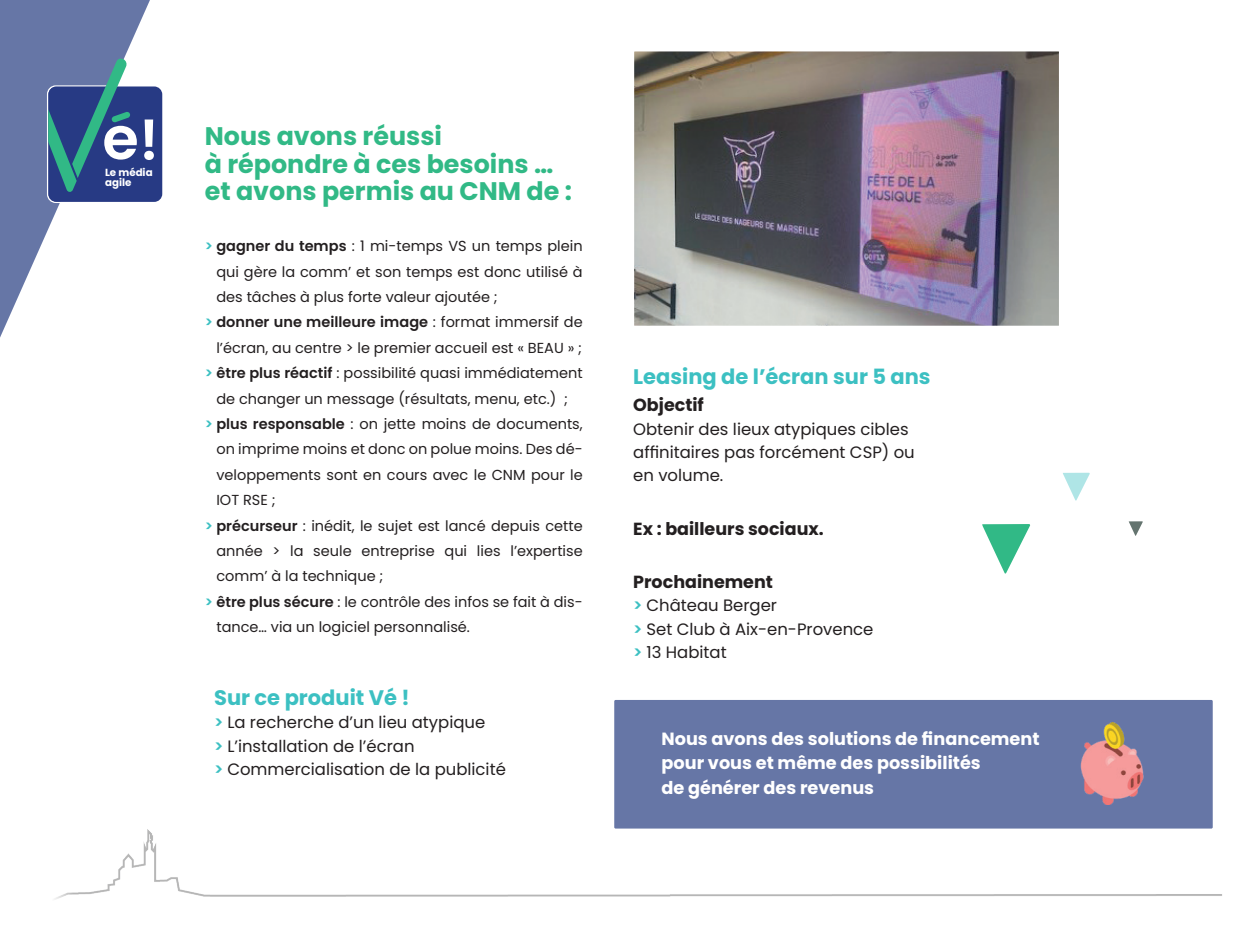
<style>
.page{position:relative;width:1260px;height:943px;background:#fff}
.page>*{position:absolute;margin:0;border:0;box-sizing:border-box;transform-origin:0 0}
.t1{font:700 25.38px/27.7px "Poppins";color:#31b986}
.t2{font:700 21px "Poppins";color:#3cc0c2}
.t3{font:700 17.68px/24.5px "Poppins";color:#fff}
.t4{font:700 17.5px "Poppins";color:#231f20}
.t5{font:16.45px/23.3px "Poppins";color:#231f20}
.t6{font:14.53px "Poppins";color:#231f20}
.t7{font:600 14.53px "Poppins";color:#231f20}
.t8{font:700 10.33px/10.5px "Poppins";color:#fff}
.s1{font-weight:600;color:#3cc0c2}
.s2{font-weight:600}
.s3{color:#3cc0c2}
.s4{font-weight:400}
</style>
<div class="page">
<img style="left:55px;top:828px;width:1167px;height:72px">
<svg style="left:0;top:0;width:150px;height:338px;fill:#6676a6"></svg>
<div style="left:47px;top:85px;width:116px;height:118px;border:2px solid #fff;border-radius:8px"></div>
<div style="left:48px;top:86px;width:114px;height:116px;background:#273a84;border-radius:8px"></div>
<svg style="left:144px;top:119px;width:10px;height:41px"></svg>
<svg style="left:48px;top:56px;width:89px;height:137px"></svg>
<img style="left:635px;top:52px;width:423px;height:273px">
<div style="left:630px;top:47px;width:433px;height:283px;border:4px solid #fff"></div>
<div style="left:614px;top:700px;width:599px;height:128px;background:#6676a6"></div>
<svg style="left:982px;top:524px;width:48px;height:50px"></svg>
<svg style="left:1063px;top:472px;width:27px;height:29px"></svg>
<svg style="left:1129px;top:521px;width:14px;height:15px"></svg>
<img style="left:1080px;top:722px;width:64px;height:82px">
<p class="t8" style="left:105px;top:167px;width:49px">Le média agile</p>
<h1 class="t1" style="left:205px;top:122px;width:369px">Nous avons réussi<br>à répondre à ces besoins … et avons permis au CNM de :</h1>
<p class="t6" style="left:205px;top:237px;width:379px"><span class="s1">&gt;</span> <span class="s2">gagner du temps</span> : 1 mi-temps VS un temps plein</p>
<p class="t6" style="left:216px;top:263px;width:368px">qui gère la comm’ et son temps est donc utilisé à</p>
<p class="t6" style="left:216px;top:288px;width:283px">des tâches à plus forte valeur ajoutée ;</p>
<p class="t7" style="left:205px;top:314px;width:379px"><span class="s3">&gt;</span> donner une meilleure image <span class="s4">: format immersif de</span></p>
<p class="t6" style="left:216px;top:339px;width:367px">l’écran, au centre &gt; le premier accueil est « BEAU » ;</p>
<p class="t6" style="left:205px;top:364px;width:380px"><span class="s1">&gt;</span> <span class="s2">être plus réactif</span> : possibilité quasi immédiatement</p>
<p class="t6" style="left:216px;top:390px;width:353px">de changer un message (résultats, menu, etc.) ;</p>
<p class="t6" style="left:205px;top:415px;width:379px"><span class="s1">&gt;</span> <span class="s2">plus responsable</span> : on jette moins de documents,</p>
<p class="t6" style="left:216px;top:441px;width:368px">on imprime moins et donc on polue moins. Des dé-</p>
<p class="t6" style="left:216px;top:466px;width:368px">veloppements sont en cours avec le CNM pour le</p>
<p class="t6" style="left:216px;top:491px;width:61px">IOT RSE ;</p>
<p class="t6" style="left:205px;top:517px;width:379px"><span class="s1">&gt;</span> <span class="s2">précurseur</span> : inédit, le sujet est lancé depuis cette</p>
<p class="t6" style="left:216px;top:542px;width:368px">année &gt; la seule entreprise qui lies l’expertise</p>
<p class="t6" style="left:216px;top:568px;width:168px">comm’ à la technique ;</p>
<p class="t6" style="left:205px;top:593px;width:380px"><span class="s1">&gt;</span> <span class="s2">être plus sécure</span> : le contrôle des infos se fait à dis-</p>
<p class="t6" style="left:216px;top:618px;width:255px">tance… via un logiciel personnalisé.</p>
<h2 class="t2" style="left:214px;top:685px;width:197px">Sur ce produit Vé !</h2>
<p class="t5" style="left:214px;top:711px;width:293px"><span class="s1">&gt;</span> La recherche d’un lieu atypique<br><span class="s1">&gt;</span> L’installation de l’écran<br><span class="s1">&gt;</span> Commercialisation de la publicité</p>
<h2 class="t2" style="left:633px;top:365px;width:299px">Leasing de l’écran sur 5 ans</h2>
<p class="t4" style="left:633px;top:395px;width:72px">Objectif</p>
<p class="t5" style="left:633px;top:417px;width:283px">Obtenir des lieux atypiques cibles affinitaires pas forcément CSP) ou en volume.</p>
<p class="t4" style="left:633px;top:518px;width:192px">Ex : bailleurs sociaux.</p>
<p class="t4" style="left:633px;top:571px;width:141px">Prochainement</p>
<p class="t5" style="left:633px;top:594px;width:242px"><span class="s1">&gt;</span> Château Berger<br><span class="s1">&gt;</span> Set Club à Aix-en-Provence <span class="s1">&gt;</span> 13 Habitat</p>
<p class="t3" style="left:662px;top:726px;width:380px">Nous avons des solutions de financement pour vous et même des possibilités<br>de générer des revenus</p>
</div>
